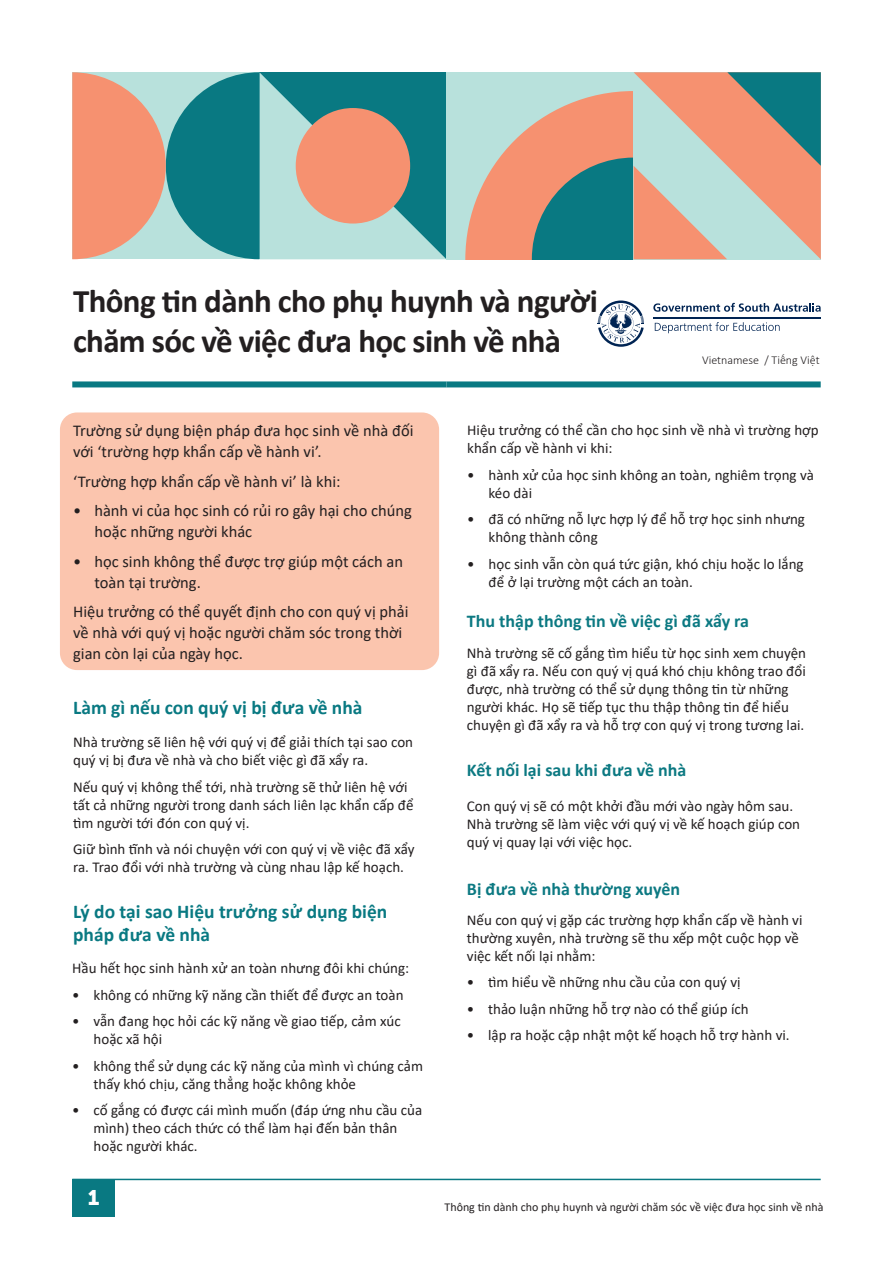
<style>
.page{position:relative;width:893px;height:1263px;background:#fff}
.page>*{position:absolute;margin:0;border:0;box-sizing:border-box;transform-origin:0 0}
.t1{font:700 33px/39.6px "Calibri";letter-spacing:-.02em;color:#231f20}
.t2{font:21px "Museo Sans 900";color:#fff}
.t3{font:700 19.5px/23.4px "Calibri";color:#097982}
.t4{font:700 18px "Calibri";color:#0c7982}
.t5{font:16.5px/21px "Calibri";color:#231f20}
.t6{font:15px/18px "Calibri";color:#231f20}
.t7{font:12px "Calibri";color:#231f20}
.t8{font:300 12px "Calibri";color:#231f20}
</style>
<div class="page">
<div style="left:60px;top:412px;width:379px;height:258px;background:#fbc5ae;border-radius:17px"></div>
<div style="left:72px;top:381px;width:374px;height:6px;background:#097982"></div>
<div style="left:446px;top:381px;width:375px;height:6px;background:#097982"></div>
<hr style="left:72px;top:1179px;width:749px;height:1px;background:#097982">
<div style="left:72px;top:1179px;width:43px;height:37px;background:#097982"></div>
<svg style="left:653px;top:303px;width:168px;height:9px"></svg>
<hr style="left:653px;top:317px;width:167px;height:1px;background:#002453">
<svg style="left:598px;top:300px;width:46px;height:47px"></svg>
<svg style="left:655px;top:322px;width:125px;height:11px"></svg>
<svg style="left:72px;top:72px;width:374px;height:187px;background:#8e9f95"></svg>
<div style="left:447px;top:72px;width:187px;height:187px;background:#b8e1dc"></div>
<svg style="left:465px;top:72px;width:356px;height:187px;background:#b5a898"></svg>
<p class="t1" style="left:73px;top:281px;width:526px">Thông tin dành cho phụ huynh và người chăm sóc về việc đưa học sinh về nhà</p>
<p class="t8" style="left:702px;top:353px;width:119px">Vietnamese / Tiếng Việt</p>
<p class="t5" style="left:73px;top:420px;width:342px">Trường sử dụng biện pháp đưa học sinh về nhà đối với ‘trường hợp khẩn cấp về hành vi’.</p>
<p class="t5" style="left:73px;top:470px;width:269px">‘Trường hợp khẩn cấp về hành vi’ là khi:</p>
<p class="t5" style="left:73px;top:500px;width:340px">• hành vi của học sinh có rủi ro gây hại cho chúng</p>
<p class="t5" style="left:94px;top:521px;width:159px">hoặc những người khác</p>
<p class="t5" style="left:73px;top:550px;width:331px">• học sinh không thể được trợ giúp một cách an</p>
<p class="t5" style="left:94px;top:571px;width:108px">toàn tại trường.</p>
<p class="t5" style="left:73px;top:601px;width:337px">Hiệu trưởng có thể quyết định cho con quý vị phải về nhà với quý vị hoặc người chăm sóc trong thời gian còn lại của ngày học.</p>
<p class="t3" style="left:73px;top:695px;width:291px">Làm gì nếu con quý vị bị đưa về nhà</p>
<p class="t6" style="left:73px;top:733px;width:342px">Nhà trường sẽ liên hệ với quý vị để giải thích tại sao con quý vị bị đưa về nhà và cho biết việc gì đã xẩy ra.</p>
<p class="t6" style="left:73px;top:777px;width:342px">Nếu quý vị không thể tới, nhà trường sẽ thử liên hệ với tất cả những người trong danh sách liên lạc khẩn cấp để tìm người tới đón con quý vị.</p>
<p class="t6" style="left:73px;top:840px;width:343px">Giữ bình tĩnh và nói chuyện với con quý vị về việc đã xẩy ra. Trao đổi với nhà trường và cùng nhau lập kế hoạch.</p>
<p class="t3" style="left:73px;top:899px;width:316px">Lý do tại sao Hiệu trưởng sử dụng biện pháp đưa về nhà</p>
<p class="t6" style="left:72px;top:959px;width:338px">Hầu hết học sinh hành xử an toàn nhưng đôi khi chúng:</p>
<p class="t6" style="left:72px;top:985px;width:333px">• không có những kỹ năng cần thiết để được an toàn</p>
<p class="t6" style="left:72px;top:1012px;width:330px">• vẫn đang học hỏi các kỹ năng về giao tiếp, cảm xúc</p>
<p class="t6" style="left:94px;top:1030px;width:70px">hoặc xã hội</p>
<p class="t6" style="left:72px;top:1056px;width:352px">• không thể sử dụng các kỹ năng của mình vì chúng cảm</p>
<p class="t6" style="left:94px;top:1074px;width:264px">thấy khó chịu, căng thẳng hoặc không khỏe</p>
<p class="t6" style="left:72px;top:1101px;width:351px">• cố gắng có được cái mình muốn (đáp ứng nhu cầu của</p>
<p class="t6" style="left:94px;top:1119px;width:305px">mình) theo cách thức có thể làm hại đến bản thân</p>
<p class="t6" style="left:94px;top:1137px;width:106px">hoặc người khác.</p>
<p class="t2" style="left:88px;top:1185px;width:13px">1</p>
<p class="t6" style="left:467px;top:421px;width:353px">Hiệu trưởng có thể cần cho học sinh về nhà vì trường hợp khẩn cấp về hành vi khi:</p>
<p class="t6" style="left:467px;top:465px;width:348px">• hành xử của học sinh không an toàn, nghiêm trọng và</p>
<p class="t6" style="left:489px;top:483px;width:45px">kéo dài</p>
<p class="t6" style="left:467px;top:510px;width:339px">• đã có những nỗ lực hợp lý để hỗ trợ học sinh nhưng</p>
<p class="t6" style="left:489px;top:528px;width:111px">không thành công</p>
<p class="t6" style="left:467px;top:554px;width:338px">• học sinh vẫn còn quá tức giận, khó chịu hoặc lo lắng</p>
<p class="t6" style="left:489px;top:572px;width:206px">để ở lại trường một cách an toàn.</p>
<p class="t4" style="left:467px;top:608px;width:284px">Thu thập thông tin về việc gì đã xẩy ra</p>
<p class="t6" style="left:467px;top:643px;width:341px">Nhà trường sẽ cố gắng tìm hiểu từ học sinh xem chuyện gì đã xẩy ra. Nếu con quý vị quá khó chịu không trao đổi được, nhà trường có thể sử dụng thông tin từ những người khác. Họ sẽ tiếp tục thu thập thông tin để hiểu chuyện gì đã xẩy ra và hỗ trợ con quý vị trong tương lai.</p>
<p class="t4" style="left:467px;top:757px;width:221px">Kết nối lại sau khi đưa về nhà</p>
<p class="t6" style="left:467px;top:797px;width:335px">Con quý vị sẽ có một khởi đầu mới vào ngày hôm sau.<br>Nhà trường sẽ làm việc với quý vị về kế hoạch giúp con quý vị quay lại với việc học.</p>
<p class="t4" style="left:467px;top:876px;width:215px">Bị đưa về nhà thường xuyên</p>
<p class="t6" style="left:467px;top:910px;width:337px">Nếu con quý vị gặp các trường hợp khẩn cấp về hành vi thường xuyên, nhà trường sẽ thu xếp một cuộc họp về việc kết nối lại nhằm:</p>
<p class="t6" style="left:467px;top:973px;width:275px">• tìm hiểu về những nhu cầu của con quý vị</p>
<p class="t6" style="left:467px;top:999px;width:283px">• thảo luận những hỗ trợ nào có thể giúp ích</p>
<p class="t6" style="left:467px;top:1026px;width:324px">• lập ra hoặc cập nhật một kế hoạch hỗ trợ hành vi.</p>
<p class="t7" style="left:445px;top:1199px;width:380px">Thông tin dành cho phụ huynh và người chăm sóc về việc đưa học sinh về nhà</p>
</div>
